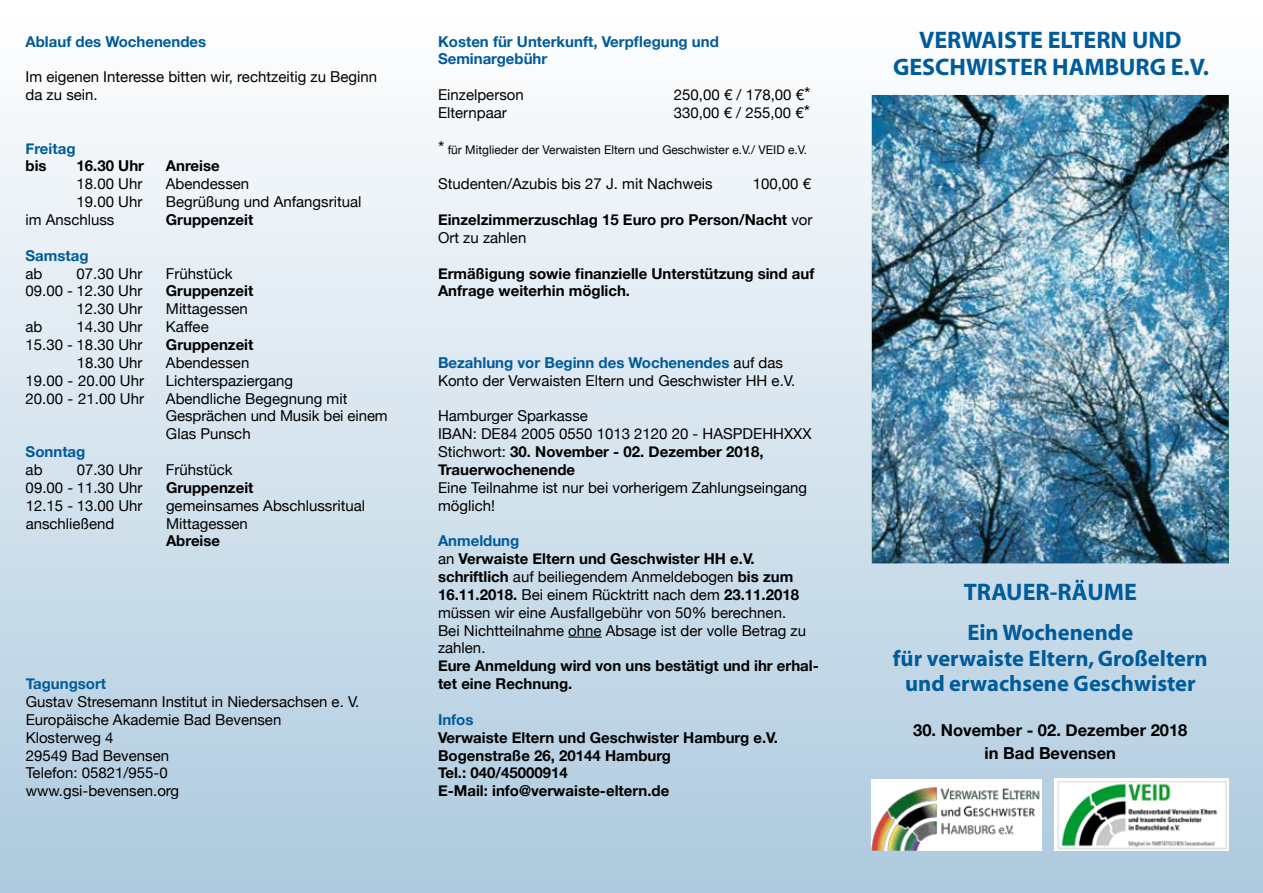
<style>
.page{position:relative;width:1263px;height:893px;background:#fff}
.page>*{position:absolute;margin:0;border:0;box-sizing:border-box;transform-origin:0 0}
.t1{font:700 24px/27px "Myriad";color:#005b9a;text-align:center}
.t2{font:700 22.5px/25.5px "Myriad";color:#005b9a;text-align:center}
.t3{font:700 16.5px/22.5px "Helvetica Neue";color:#000;text-align:center}
.t4{font:15px/17.9px "Helvetica Neue";color:#000}
.t5{font:700 15px/17.9px "Helvetica Neue";color:#000}
.t6{font:700 15px/17.9px "Helvetica Neue";color:#005b9a}
.t7{font:12px "Helvetica Neue";color:#000}
.s1{font-size:18px}
.s2{font-weight:400}
.s3{font-weight:700;color:#005b9a}
.s4{font-weight:700}
</style>
<div class="page">
<div style="left:0;top:0;width:1263px;height:893px;background:linear-gradient(to bottom,#fff,#adcade)"></div>
<img style="left:1054px;top:779px;width:175px;height:71px">
<img style="left:872px;top:779px;width:170px;height:71px">
<hr style="left:568px;top:637px;width:34px;height:1px;background:#000">
<img style="left:872px;top:95px;width:357px;height:468px">
<p class="t6" style="left:26px;top:32px;width:182px">Ablauf des Wochenendes</p>
<p class="t4" style="left:26px;top:68px;width:353px">Im eigenen Interesse bitten wir, rechtzeitig zu Beginn da zu sein.</p>
<p class="t6" style="left:26px;top:139px;width:51px">Freitag</p>
<p class="t5" style="left:26px;top:157px;width:23px">bis</p>
<p class="t5" style="left:77px;top:157px;width:69px">16.30 Uhr</p>
<p class="t5" style="left:166px;top:157px;width:55px">Anreise</p>
<p class="t4" style="left:77px;top:175px;width:67px">18.00 Uhr</p>
<p class="t4" style="left:166px;top:175px;width:85px">Abendessen</p>
<p class="t4" style="left:77px;top:193px;width:67px">19.00 Uhr</p>
<p class="t4" style="left:166px;top:193px;width:197px">Begrüßung und Anfangsritual</p>
<p class="t4" style="left:26px;top:211px;width:90px">im Anschluss</p>
<p class="t5" style="left:166px;top:210px;width:89px">Gruppenzeit</p>
<p class="t6" style="left:26px;top:246px;width:65px">Samstag</p>
<p class="t4" style="left:26px;top:264px;width:18px">ab</p>
<p class="t4" style="left:77px;top:264px;width:67px">07.30 Uhr</p>
<p class="t4" style="left:166px;top:264px;width:68px">Frühstück</p>
<p class="t4" style="left:26px;top:282px;width:118px">09.00 - 12.30 Uhr</p>
<p class="t5" style="left:166px;top:282px;width:89px">Gruppenzeit</p>
<p class="t4" style="left:77px;top:300px;width:67px">12.30 Uhr</p>
<p class="t4" style="left:166px;top:300px;width:83px">Mittagessen</p>
<p class="t4" style="left:26px;top:318px;width:18px">ab</p>
<p class="t4" style="left:77px;top:318px;width:67px">14.30 Uhr</p>
<p class="t4" style="left:166px;top:318px;width:44px">Kaffee</p>
<p class="t4" style="left:26px;top:336px;width:118px">15.30 - 18.30 Uhr</p>
<p class="t5" style="left:166px;top:335px;width:89px">Gruppenzeit</p>
<p class="t4" style="left:77px;top:353px;width:67px">18.30 Uhr</p>
<p class="t4" style="left:166px;top:353px;width:85px">Abendessen</p>
<p class="t4" style="left:26px;top:371px;width:120px">19.00 - 20.00 Uhr</p>
<p class="t4" style="left:166px;top:371px;width:129px">Lichterspaziergang</p>
<p class="t4" style="left:26px;top:389px;width:120px">20.00 - 21.00 Uhr</p>
<p class="t4" style="left:166px;top:389px;width:223px">Abendliche Begegnung mit<br>Gesprächen und Musik bei einem<br>Glas Punsch</p>
<p class="t6" style="left:26px;top:442px;width:61px">Sonntag</p>
<p class="t4" style="left:26px;top:460px;width:18px">ab</p>
<p class="t4" style="left:77px;top:460px;width:67px">07.30 Uhr</p>
<p class="t4" style="left:166px;top:460px;width:68px">Frühstück</p>
<p class="t4" style="left:26px;top:478px;width:118px">09.00 - 11.30 Uhr</p>
<p class="t5" style="left:166px;top:478px;width:89px">Gruppenzeit</p>
<p class="t4" style="left:26px;top:496px;width:118px">12.15 - 13.00 Uhr</p>
<p class="t4" style="left:166px;top:496px;width:201px">gemeinsames Abschlussritual</p>
<p class="t4" style="left:26px;top:514px;width:90px">anschließend</p>
<p class="t4" style="left:166px;top:514px;width:83px">Mittagessen</p>
<p class="t5" style="left:166px;top:532px;width:56px">Abreise</p>
<p class="t6" style="left:26px;top:675px;width:82px">Tagungsort</p>
<p class="t4" style="left:26px;top:693px;width:335px">Gustav Stresemann Institut in Niedersachsen e. V.<br>Europäische Akademie Bad Bevensen<br>Klosterweg 4<br>29549 Bad Bevensen<br>Telefon: 05821/955-0<br>www.gsi-bevensen.org</p>
<p class="t6" style="left:438px;top:32px;width:282px">Kosten für Unterkunft, Verpflegung und<br>Seminargebühr</p>
<p class="t4" style="left:438px;top:86px;width:87px">Einzelperson</p>
<p class="t4" style="left:674px;top:86px;width:138px">250,00 € / 178,00 €<span class="s1">*</span></p>
<p class="t4" style="left:438px;top:103px;width:70px">Elternpaar</p>
<p class="t4" style="left:674px;top:103px;width:138px">330,00 € / 255,00 €<span class="s1">*</span></p>
<p class="t7" style="left:438px;top:142px;width:371px"><span class="s1">*</span> für Mitglieder der Verwaisten Eltern und Geschwister e.V./ VEID e.V.</p>
<p class="t4" style="left:438px;top:175px;width:276px">Studenten/Azubis bis 27 J. mit Nachweis</p>
<p class="t4" style="left:753px;top:175px;width:60px">100,00 €</p>
<p class="t5" style="left:438px;top:210px;width:376px">Einzelzimmerzuschlag 15 Euro pro Person/Nacht <span class="s2">vor<br>Ort zu zahlen</span></p>
<p class="t5" style="left:438px;top:264px;width:378px">Ermäßigung sowie finanzielle Unterstützung sind auf<br>Anfrage weiterhin möglich.</p>
<p class="t4" style="left:438px;top:353px;width:359px"><span class="s3">Bezahlung vor Beginn des Wochenendes</span> auf das<br>Konto der Verwaisten Eltern und Geschwister HH e.V.</p>
<p class="t4" style="left:438px;top:407px;width:375px">Hamburger Sparkasse<br>IBAN: DE84 2005 0550 1013 2120 20 - HASPDEHHXXX<br>Stichwort: <span class="s4">30. November - 02. Dezember 2018,<br>Trauerwochenende</span></p>
<p class="t4" style="left:438px;top:478px;width:370px">Eine Teilnahme ist nur bei vorherigem Zahlungseingang möglich!</p>
<p class="t4" style="left:438px;top:532px;width:370px"><span class="s3">Anmeldung<br></span>an <span class="s4">Verwaiste Eltern und Geschwister HH e.V. schriftlich</span> auf beiliegendem Anmeldebogen <span class="s4">bis zum 16.11.2018.</span> Bei einem Rücktritt nach dem <span class="s4">23.11.2018 </span>müssen wir eine Ausfallgebühr von 50% berechnen.<br>Bei Nichtteilnahme ohne Absage ist der volle Betrag zu zahlen.</p>
<p class="t5" style="left:438px;top:657px;width:382px">Eure Anmeldung wird von uns bestätigt und ihr erhal&shy;tet eine Rechnung.</p>
<p class="t6" style="left:438px;top:710px;width:37px">Infos</p>
<p class="t5" style="left:438px;top:728px;width:341px">Verwaiste Eltern und Geschwister Hamburg e.V.<br>Bogenstraße 26, 20144 Hamburg<br>Tel.: 040/45000914<br>E-Mail: info@verwaiste-eltern.de</p>
<h1 class="t1" style="left:893px;top:27px;width:318px">VERWAISTE ELTERN UND<br>GESCHWISTER HAMBURG E.V.</h1>
<h1 class="t1" style="left:964px;top:579px;width:175px">TRAUER-RÄUME</h1>
<h2 class="t2" style="left:893px;top:621px;width:316px">Ein Wochenende<br>für verwaiste Eltern, Großeltern und erwachsene Geschwister</h2>
<p class="t3" style="left:913px;top:719px;width:276px">30. November - 02. Dezember 2018 in Bad Bevensen</p>
</div>
